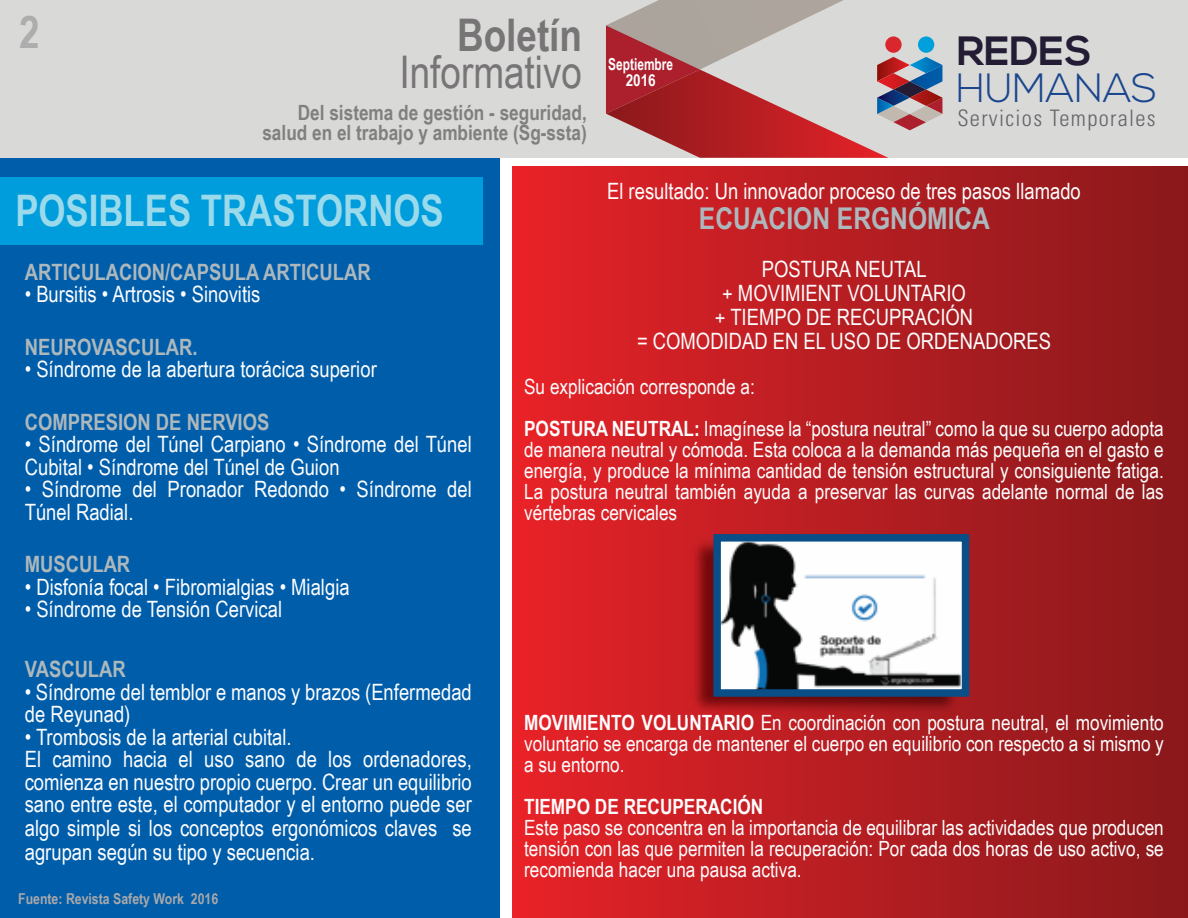
<style>
.page{position:relative;width:1188px;height:918px;background:#fff}
.page>*{position:absolute;margin:0;border:0;box-sizing:border-box;transform-origin:0 0}
.t1{font:45px "Arial Narrow";color:#787576}
.t2{font:700 45px "Arial Narrow";color:#787576}
.t3{font:700 45px "Arial Narrow";color:#aeadad}
.t4{font:700 43.5px "Arial Narrow";color:#9bdaeb}
.t5{font:300 40.8px "Nexa";letter-spacing:-.005em;color:#1a468d}
.t6{font:700 40.8px "Nexa";color:#231c34}
.t7{font:700 30px "Arial Narrow";color:#adb8bc}
.t8{font:300 condensed 22.65px "Univers";letter-spacing:.06em;color:#65656a}
.t9{font:22.5px/23.1px "Arial Narrow";color:#fdfdfe}
.t10{font:700 22.5px "Arial Narrow";color:#adb8bc}
.t11{font:21px/21px "Arial Narrow";color:#fdfdfe;text-align:justify}
.t12{font:700 21px/19.5px "Arial Narrow";color:#80807f;text-align:right}
.t13{font:700 21px "Arial Narrow";color:#fdfdfe}
.t14{font:700 16.5px/16.5px "Arial Narrow";color:#fdfdfe;text-align:center;scale:.88 1}
.t15{font:700 15px "Arial Narrow";color:#a9a8a9}
.s1{font-weight:700}
</style>
<div class="page">
<div style="left:0;top:158px;width:500px;height:760px;background:#005daa"></div>
<div style="left:0;top:177px;width:482px;height:68px;background:#009ddc"></div>
<div style="left:0;top:0;width:1188px;height:157px;background:#d9d9d8"></div>
<div style="left:512px;top:166px;width:676px;height:752px;background:linear-gradient(to right,#e62328,#88191b)"></div>
<svg style="left:606px;top:0;width:540px;height:158px"></svg>
<img style="left:687px;top:535px;width:276px;height:182px">
<img style="left:722px;top:543px;width:238px;height:145px">
<div style="left:713px;top:534px;width:256px;height:163px;border:8px solid #094e87"></div>
<h1 class="t3" style="left:19px;top:6px;width:22px">2</h1>
<h1 class="t2" style="left:457px;top:9px;width:127px">Boletín</h1>
<h1 class="t1" style="left:400px;top:47px;width:184px">Informativo</h1>
<p class="t12" style="left:262px;top:103px;width:326px">Del sistema de gestión - seguridad, salud en el trabajo y ambiente (Sg-ssta)</p>
<p class="t14" style="left:608px;top:55px;width:75px">Septiembre<br>2016</p>
<h3 class="t6" style="left:957px;top:27px;width:137px">REDES</h3>
<h3 class="t5" style="left:956px;top:64px;width:202px">HUMANAS</h3>
<p class="t8" style="left:957px;top:105px;width:200px">Servicios Temporales</p>
<h2 class="t4" style="left:15px;top:186px;width:430px">POSIBLES TRASTORNOS</h2>
<p class="t10" style="left:25px;top:259px;width:348px">ARTICULACION/CAPSULA ARTICULAR</p>
<p class="t9" style="left:25px;top:282px;width:237px">• Bursitis • Artrosis • Sinovitis</p>
<p class="t10" style="left:25px;top:334px;width:174px">NEUROVASCULAR.</p>
<p class="t9" style="left:25px;top:357px;width:354px">• Síndrome de la abertura torácica superior</p>
<p class="t10" style="left:25px;top:409px;width:246px">COMPRESION DE NERVIOS</p>
<p class="t9" style="left:25px;top:433px;width:449px;line-height:22.5px">• Síndrome del Túnel Carpiano • Síndrome del Túnel<br>Cubital • Síndrome del Túnel de Guion</p>
<p class="t9" style="left:25px;top:478px;width:449px;line-height:22.5px">• Síndrome del Pronador Redondo • Síndrome del<br>Túnel Radial.</p>
<p class="t10" style="left:25px;top:551px;width:107px">MUSCULAR</p>
<p class="t9" style="left:25px;top:575px;width:326px">• Disfonía focal • Fibromialgias • Mialgia</p>
<p class="t9" style="left:25px;top:597px;width:259px">• Síndrome de Tensión Cervical</p>
<p class="t10" style="left:25px;top:656px;width:103px">VASCULAR</p>
<p class="t9" style="left:25px;top:680px;width:449px;line-height:22.5px">• Síndrome del temblor e manos y brazos (Enfermedad de Reyunad)</p>
<p class="t9" style="left:25px;top:725px;width:449px">• Trombosis de la arterial cubital.<br>El camino hacia el uso sano de los ordenadores, comienza en nuestro propio cuerpo. Crear un equilibrio sano entre este, el computador y el entorno puede ser algo simple si los conceptos ergonómicos claves se agrupan según su tipo y secuencia.</p>
<p class="t15" style="left:18px;top:890px;width:202px">Fuente: Revista Safety Work 2016</p>
<p class="t9" style="left:607px;top:179px;width:475px">El resultado: Un innovador proceso de tres pasos llamado</p>
<h3 class="t7" style="left:699px;top:201px;width:293px">ECUACION ERGNÓMICA</h3>
<p class="t9" style="left:637px;top:257px;width:415px;line-height:24px;text-align:center">POSTURA NEUTAL<br>+ MOVIMIENT VOLUNTARIO<br>+ TIEMPO DE RECUPRACIÓN<br>= COMODIDAD EN EL USO DE ORDENADORES</p>
<p class="t11" style="left:524px;top:365px;width:641px;line-height:42px">Su explicación corresponde a:<br><span class="s1">POSTURA NEUTRAL:</span> Imagínese la “postura neutral” como la que su cuerpo adopta</p>
<p class="t11" style="left:524px;top:439px;width:641px">de manera neutral y cómoda. Esta coloca a la demanda más pequeña en el gasto e energía, y produce la mínima cantidad de tensión estructural y consiguiente fatiga.<br>La postura neutral también ayuda a preservar las curvas adelante normal de las vértebras cervicales</p>
<p class="t11" style="left:524px;top:712px;width:641px"><span class="s1">MOVIMIENTO VOLUNTARIO</span> En coordinación con postura neutral, el movimiento voluntario se encarga de mantener el cuerpo en equilibrio con respecto a si mismo y a su entorno.</p>
<p class="t13" style="left:524px;top:794px;width:241px">TIEMPO DE RECUPERACIÓN</p>
<p class="t11" style="left:524px;top:817px;width:641px">Este paso se concentra en la importancia de equilibrar las actividades que producen tensión con las que permiten la recuperación: Por cada dos horas de uso activo, se recomienda hacer una pausa activa.</p>
</div>
